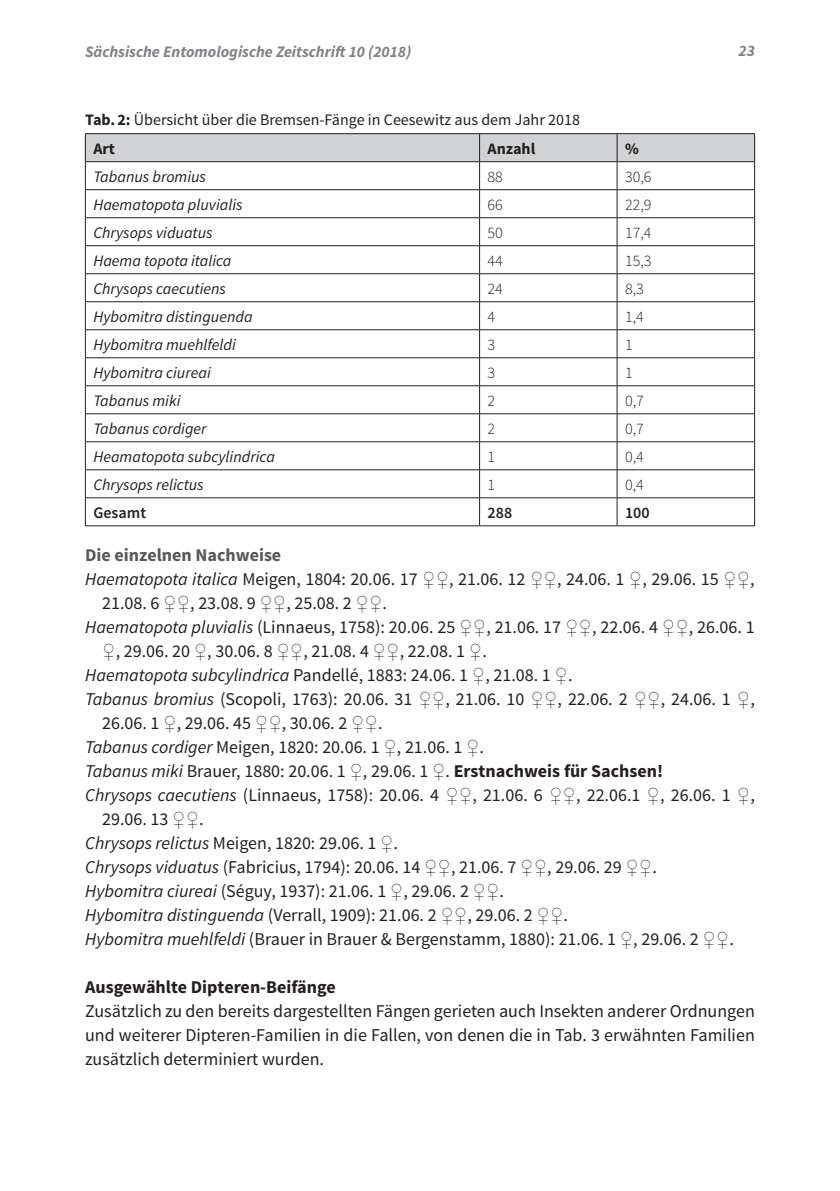
<style>
.page{position:relative;width:840px;height:1191px;background:#fff}
.page>*{position:absolute;margin:0;border:0;box-sizing:border-box;transform-origin:0 0}
.t1{font:18px/24px "Source Sans Pro";color:#231f20;text-align:justify}
.t2{font:700 18px "Source Sans Pro";color:#231f20}
.t3{font:700 18px "Source Sans Pro";color:#57585a}
.t4{font:italic 16px "Source Sans Pro";color:#231f20}
.t5{font:16px/28.2px "Source Sans Pro";color:#231f20}
.t6{font:300 16px "Source Sans Pro";color:#231f20}
.t7{font:italic 700 16px "Source Sans Pro";color:#808285}
.t8{font:600 16px "Source Sans Pro";color:#231f20}
.t9{font:700 16px "Source Sans Pro";color:#231f20}
.s1{font-weight:700}
.s2{font-style:italic}
.s3{font-family:"Arial"}
</style>
<div class="page">
<hr style="left:85px;top:133px;width:394px;height:1px;background:#231f20">
<hr style="left:479px;top:133px;width:137px;height:1px;background:#231f20">
<hr style="left:616px;top:133px;width:138px;height:1px;background:#231f20">
<svg style="left:85px;top:134px;width:669px;height:391px"></svg>
<hr style="left:85px;top:525px;width:394px;height:1px;background:#231f20">
<hr style="left:479px;top:525px;width:137px;height:1px;background:#231f20">
<hr style="left:616px;top:525px;width:138px;height:1px;background:#231f20">
<p class="t7" style="left:85px;top:42px;width:327px">Sächsische Entomologische Zeitschrift 10 (2018)</p>
<p class="t7" style="left:738px;top:40px;width:18px">23</p>
<p class="t5" style="left:93px;top:106px;width:488px;text-indent:-8px"><span class="s1">Tab.2:</span> Übersicht über die Bremsen-Fänge in Ceesewitz aus dem Jahr 2018<br><span class="s1">Art</span></p>
<p class="t9" style="left:487px;top:138px;width:49px">Anzahl</p>
<p class="t9" style="left:624px;top:138px;width:15px">%</p>
<p class="t4" style="left:93px;top:166px;width:114px">Tabanus bromius</p>
<p class="t6" style="left:487px;top:167px;width:17px">88</p>
<p class="t6" style="left:624px;top:167px;width:28px">30,6</p>
<p class="t4" style="left:93px;top:194px;width:151px">Haematopota pluvialis</p>
<p class="t6" style="left:487px;top:195px;width:17px">66</p>
<p class="t6" style="left:624px;top:195px;width:28px">22,9</p>
<p class="t4" style="left:93px;top:222px;width:121px">Chrysops viduatus</p>
<p class="t6" style="left:487px;top:223px;width:17px">50</p>
<p class="t6" style="left:624px;top:223px;width:28px">17,4</p>
<p class="t4" style="left:93px;top:250px;width:140px">Haema topota italica</p>
<p class="t6" style="left:487px;top:251px;width:17px">44</p>
<p class="t6" style="left:624px;top:251px;width:28px">15,3</p>
<p class="t4" style="left:93px;top:278px;width:134px">Chrysops caecutiens</p>
<p class="t6" style="left:487px;top:279px;width:17px">24</p>
<p class="t6" style="left:624px;top:279px;width:20px">8,3</p>
<p class="t4" style="left:93px;top:306px;width:161px">Hybomitra distinguenda</p>
<p class="t6" style="left:487px;top:307px;width:9px">4</p>
<p class="t6" style="left:624px;top:307px;width:20px">1,4</p>
<p class="t4" style="left:93px;top:334px;width:144px">Hybomitra muehlfeldi</p>
<p class="t6" style="left:487px;top:335px;width:9px">3</p>
<p class="t6" style="left:624px;top:335px;width:9px">1</p>
<p class="t4" style="left:93px;top:362px;width:119px">Hybomitra ciureai</p>
<p class="t6" style="left:487px;top:363px;width:9px">3</p>
<p class="t6" style="left:624px;top:363px;width:9px">1</p>
<p class="t4" style="left:93px;top:390px;width:88px">Tabanus miki</p>
<p class="t6" style="left:487px;top:391px;width:9px">2</p>
<p class="t6" style="left:624px;top:391px;width:20px">0,7</p>
<p class="t4" style="left:93px;top:418px;width:115px">Tabanus cordiger</p>
<p class="t6" style="left:487px;top:419px;width:9px">2</p>
<p class="t6" style="left:624px;top:419px;width:20px">0,7</p>
<p class="t4" style="left:93px;top:446px;width:183px">Heamatopota subcylindrica</p>
<p class="t6" style="left:487px;top:447px;width:9px">1</p>
<p class="t6" style="left:624px;top:447px;width:20px">0,4</p>
<p class="t4" style="left:93px;top:474px;width:112px">Chrysops relictus</p>
<p class="t6" style="left:487px;top:475px;width:9px">1</p>
<p class="t6" style="left:624px;top:475px;width:20px">0,4</p>
<p class="t8" style="left:93px;top:502px;width:54px">Gesamt</p>
<p class="t8" style="left:487px;top:502px;width:26px">288</p>
<p class="t8" style="left:624px;top:502px;width:26px">100</p>
<p class="t3" style="left:85px;top:543px;width:197px">Die einzelnen Nachweise</p>
<p class="t1" style="left:85px;top:567px;width:670px"><span class="s2">Haematopota italica</span> Meigen, 1804: 20.06. 17 <span class="s3">♀♀</span>, 21.06. 12 <span class="s3">♀♀</span>, 24.06. 1 <span class="s3">♀</span>, 29.06. 15 <span class="s3">♀♀</span>,</p>
<p class="t1" style="left:102px;top:591px;width:286px">21.08. 6 <span class="s3">♀♀</span>, 23.08. 9 <span class="s3">♀♀</span>, 25.08. 2 <span class="s3">♀♀</span>.</p>
<p class="t1" style="left:85px;top:615px;width:670px"><span class="s2">Haematopota pluvialis</span> (Linnaeus, 1758): 20.06. 25 <span class="s3">♀♀</span>, 21.06. 17 <span class="s3">♀♀</span>, 22.06. 4 <span class="s3">♀♀</span>, 26.06. 1</p>
<p class="t1" style="left:102px;top:639px;width:386px"><span class="s3">♀</span>, 29.06. 20 <span class="s3">♀</span>, 30.06. 8 <span class="s3">♀♀</span>, 21.08. 4 <span class="s3">♀♀</span>, 22.08. 1 <span class="s3">♀</span>.</p>
<p class="t1" style="left:85px;top:663px;width:488px"><span class="s2">Haematopota subcylindrica</span> Pandellé, 1883: 24.06. 1 <span class="s3">♀</span>, 21.08. 1 <span class="s3">♀</span>.</p>
<p class="t1" style="left:85px;top:687px;width:670px"><span class="s2">Tabanus bromius</span> (Scopoli, 1763): 20.06. 31 <span class="s3">♀♀</span>, 21.06. 10 <span class="s3">♀♀</span>, 22.06. 2 <span class="s3">♀♀</span>, 24.06. 1 <span class="s3">♀</span>,</p>
<p class="t1" style="left:102px;top:711px;width:282px">26.06. 1 <span class="s3">♀</span>, 29.06. 45 <span class="s3">♀♀</span>, 30.06. 2 <span class="s3">♀♀</span>.</p>
<p class="t1" style="left:85px;top:735px;width:400px"><span class="s2">Tabanus cordiger</span> Meigen, 1820: 20.06. 1 <span class="s3">♀</span>, 21.06. 1 <span class="s3">♀</span>.</p>
<p class="t1" style="left:85px;top:759px;width:579px"><span class="s2">Tabanus miki</span> Brauer, 1880: 20.06. 1 <span class="s3">♀</span>, 29.06. 1 <span class="s3">♀</span>. <span class="s1">Erstnachweis für Sachsen!</span></p>
<p class="t1" style="left:85px;top:783px;width:670px"><span class="s2">Chrysops caecutiens</span> (Linnaeus, 1758): 20.06. 4 <span class="s3">♀♀</span>, 21.06. 6 <span class="s3">♀♀</span>, 22.06.1 <span class="s3">♀</span>, 26.06. 1 <span class="s3">♀</span>,</p>
<p class="t1" style="left:102px;top:807px;width:103px">29.06. 13 <span class="s3">♀♀</span>.</p>
<p class="t1" style="left:85px;top:831px;width:314px"><span class="s2">Chrysops relictus</span> Meigen, 1820: 29.06. 1 <span class="s3">♀</span>.</p>
<p class="t1" style="left:85px;top:855px;width:573px"><span class="s2">Chrysops viduatus</span> (Fabricius, 1794): 20.06. 14 <span class="s3">♀♀</span>, 21.06. 7 <span class="s3">♀♀</span>, 29.06. 29 <span class="s3">♀♀</span>.</p>
<p class="t1" style="left:85px;top:879px;width:420px"><span class="s2">Hybomitra ciureai</span> (Séguy, 1937): 21.06. 1 <span class="s3">♀</span>, 29.06. 2 <span class="s3">♀♀</span>.</p>
<p class="t1" style="left:85px;top:903px;width:484px"><span class="s2">Hybomitra distinguenda</span> (Verrall, 1909): 21.06. 2 <span class="s3">♀♀</span>, 29.06. 2 <span class="s3">♀♀</span>.</p>
<p class="t1" style="left:85px;top:927px;width:650px"><span class="s2">Hybomitra muehlfeldi</span> (Brauer in Brauer &amp; Bergenstamm, 1880): 21.06. 1 <span class="s3">♀</span>, 29.06. 2 <span class="s3">♀♀</span>.</p>
<p class="t2" style="left:85px;top:975px;width:252px">Ausgewählte Dipteren-Beifänge</p>
<p class="t1" style="left:85px;top:999px;width:670px">Zusätzlich zu den bereits dargestellten Fängen gerieten auch Insekten anderer Ordnungen und weiterer Dipteren-Familien in die Fallen, von denen die in Tab. 3 erwähnten Familien zusätzlich determiniert wurden.</p>
</div>
